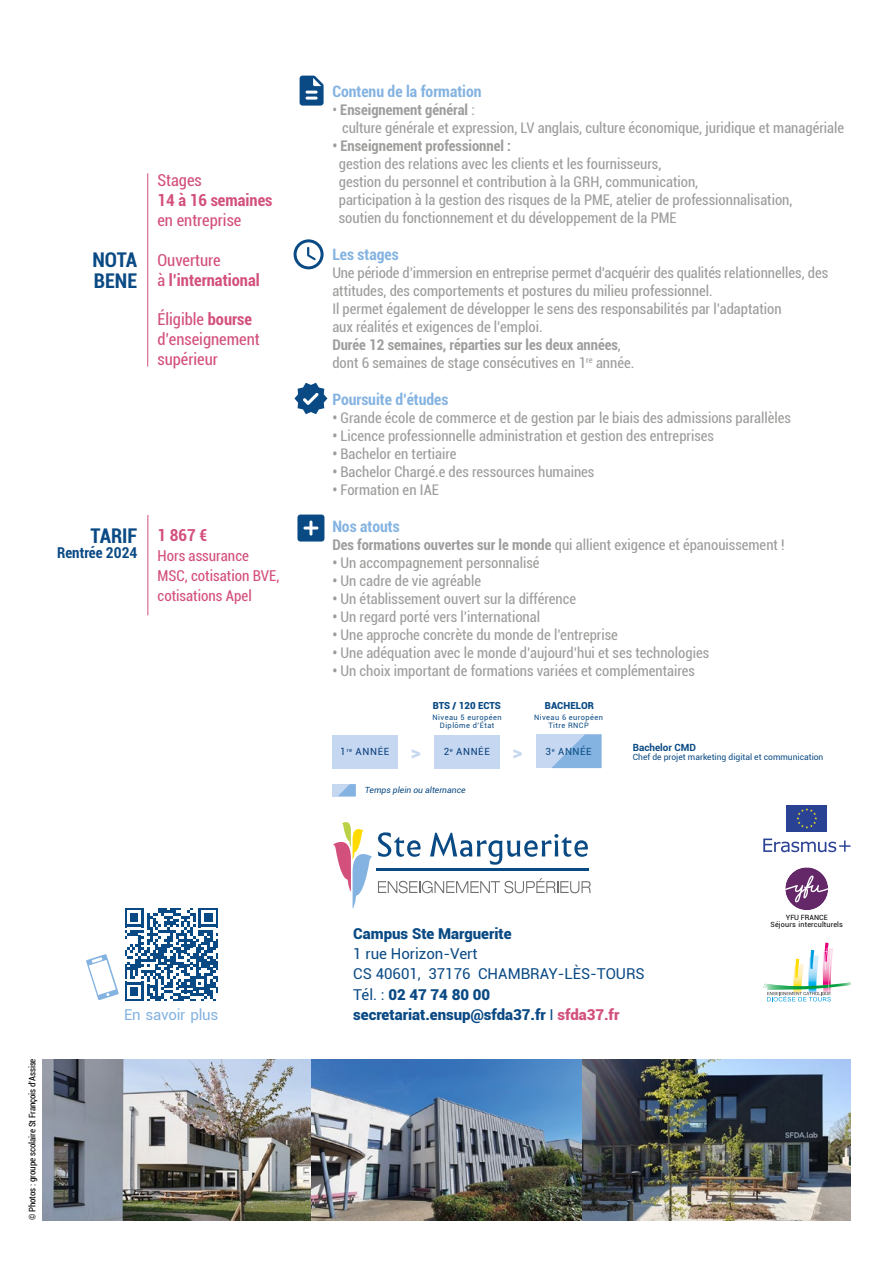
<style>
.page{position:relative;width:893px;height:1263px;background:#fff}
.page>*{position:absolute;margin:0;border:0;box-sizing:border-box;transform-origin:0 0}
.t1{font:700 condensed 20.25px/21px "Roboto";color:#0a4a84}
.t2{font:900 19.5px "Roboto";color:#c6d8f1}
.t3{font:condensed 16.5px/20px "Roboto";color:#d3507c}
.t4{font:700 condensed 16.5px/20px "Roboto";color:#d3507c}
.t5{font:700 condensed 15.75px "Roboto";color:#84b3e1}
.t6{font:15px/20.2px "Roboto";color:#0a4a84}
.t7{font:condensed 15px/20px "Roboto";color:#d3507c}
.t8{font:900 15px "Roboto";color:#0a4a84}
.t9{font:15px "Roboto";letter-spacing:-.015em;color:#84b3e1}
.t10{font:700 condensed 15px "Roboto";color:#0a4a84}
.t11{font:condensed 14.7px/18px "Roboto";color:#9d9d9c}
.t12{font:700 condensed 14.7px "Roboto";color:#9d9d9c}
.t13{font:9.9px "Roboto";letter-spacing:.06em;color:#0a4a84}
.t14{font:700 9.9px "Roboto";color:#0a4a84}
.t15{font:900 9.75px "Roboto";color:#0a4a84}
.t16{font:condensed 9px "Roboto";letter-spacing:-.01em;color:#000}
.t17{font:8.55px "Roboto";color:#0a4a84}
.t18{font:italic 8.55px "Roboto";color:#0a4a84}
.t19{font:7.5px/8.7px "Roboto";letter-spacing:.06em;color:#0a4a84;text-align:center}
.t20{font:7.2px/6.8px "Roboto";letter-spacing:.02em;color:#000;text-align:center}
.s1{font-weight:400}
.s2{font-weight:700}
.s3{font-weight:900}
.s4{font-weight:900;color:#d3507c}
</style>
<div class="page">
<img style="left:43px;top:1059px;width:807px;height:161px">
<svg style="left:300px;top:76px;width:24px;height:30px"></svg>
<svg style="left:763px;top:838px;width:87px;height:14px"></svg>
<div style="left:787px;top:805px;width:40px;height:27px;background:#294294"></div>
<svg style="left:797px;top:808px;width:20px;height:20px"></svg>
<svg style="left:763px;top:943px;width:87px;height:58px"></svg>
<svg style="left:785px;top:867px;width:43px;height:43px"></svg>
<svg style="left:333px;top:822px;width:39px;height:86px"></svg>
<svg style="left:378px;top:878px;width:213px;height:15px"></svg>
<hr style="left:377px;top:869px;width:212px;height:2px;background:#0a4a84">
<svg style="left:378px;top:832px;width:43px;height:25px"></svg>
<svg style="left:430px;top:833px;width:158px;height:32px"></svg>
<svg style="left:125px;top:908px;width:92px;height:93px"></svg>
<svg style="left:86px;top:954px;width:33px;height:46px"></svg>
<svg style="left:294px;top:239px;width:30px;height:30px"></svg>
<svg style="left:294px;top:383px;width:33px;height:31px"></svg>
<svg style="left:297px;top:514px;width:27px;height:27px"></svg>
<hr style="left:147px;top:173px;width:1px;height:194px;background:#d3507c">
<hr style="left:147px;top:515px;width:1px;height:100px;background:#d3507c">
<div style="left:332px;top:735px;width:66px;height:33px;background:#c6d8f1"></div>
<div style="left:434px;top:735px;width:65px;height:33px;background:#c6d8f1"></div>
<div style="left:332px;top:784px;width:24px;height:12px;background:#c6d8f1"></div>
<svg style="left:338px;top:784px;width:18px;height:12px"></svg>
<div style="left:536px;top:734px;width:65px;height:34px;background:#c6d8f1"></div>
<svg style="left:551px;top:734px;width:50px;height:34px"></svg>
<h1 class="t1" style="left:92px;top:249px;width:46px">NOTA<br>BENE</h1>
<p class="t3" style="left:157px;top:169px;width:46px">Stages</p>
<p class="t4" style="left:157px;top:189px;width:117px">14 à 16 semaines</p>
<p class="t3" style="left:157px;top:209px;width:86px">en entreprise</p>
<p class="t4" style="left:157px;top:249px;width:104px"><span class="s1">Ouverture<br>à</span> l’international</p>
<p class="t3" style="left:157px;top:309px;width:104px">Éligible <span class="s2">bourse </span>d’enseignement supérieur</p>
<h1 class="t1" style="left:90px;top:525px;width:48px">TARIF</h1>
<p class="t10" style="left:57px;top:542px;width:82px">Rentrée 2024</p>
<p class="t4" style="left:158px;top:525px;width:51px">1 867 €</p>
<p class="t7" style="left:158px;top:545px;width:123px">Hors assurance<br>MSC, cotisation BVE, cotisations Apel</p>
<p class="t16" style="left:26px;top:1220px;width:163px;rotate:-90deg">© Photos : groupe scolaire St François d’Assise</p>
<p class="t9" style="left:124px;top:1004px;width:96px">En savoir plus</p>
<p class="t5" style="left:332px;top:81px;width:151px">Contenu de la formation</p>
<p class="t11" style="left:342px;top:101px;width:504px;text-indent:-10px">• <span class="s2">Enseignement général</span> :<br>culture générale et expression, LV anglais, culture économique, juridique et managériale</p>
<p class="t12" style="left:332px;top:136px;width:180px">• Enseignement professionnel :</p>
<p class="t11" style="left:339px;top:155px;width:455px">gestion des relations avec les clients et les fournisseurs,<br>gestion du personnel et contribution à la GRH, communication,<br>participation à la gestion des risques de la PME, atelier de professionnalisation, soutien du fonctionnement et du développement de la PME</p>
<p class="t5" style="left:332px;top:244px;width:68px">Les stages</p>
<p class="t11" style="left:332px;top:264px;width:497px">Une période d’immersion en entreprise permet d’acquérir des qualités relationnelles, des attitudes, des comportements et postures du milieu professionnel.<br>Il permet également de développer le sens des responsabilités par l’adaptation<br>aux réalités et exigences de l’emploi.<br><span class="s2">Durée 12 semaines, réparties sur les deux années</span>,<br>dont 6 semaines de stage consécutives en 1<sup>re</sup> année.</p>
<p class="t5" style="left:332px;top:389px;width:118px">Poursuite d’études</p>
<p class="t11" style="left:332px;top:408px;width:460px"><span class="s2">•</span> Grande école de commerce et de gestion par le biais des admissions parallèles</p>
<p class="t11" style="left:332px;top:426px;width:383px"><span class="s2">•</span> Licence professionnelle administration et gestion des entreprises</p>
<p class="t11" style="left:332px;top:444px;width:126px"><span class="s2">•</span> Bachelor en tertiaire</p>
<p class="t11" style="left:332px;top:462px;width:264px"><span class="s2">•</span> Bachelor Chargé.e des ressources humaines</p>
<p class="t11" style="left:332px;top:480px;width:108px"><span class="s2">•</span> Formation en IAE</p>
<p class="t5" style="left:332px;top:515px;width:69px">Nos atouts</p>
<p class="t11" style="left:332px;top:535px;width:454px"><span class="s2">Des formations ouvertes sur le monde</span> qui allient exigence et épanouissement !</p>
<p class="t11" style="left:332px;top:553px;width:209px"><span class="s2">•</span> Un accompagnement personnalisé</p>
<p class="t11" style="left:332px;top:571px;width:150px"><span class="s2">•</span> Un cadre de vie agréable</p>
<p class="t11" style="left:332px;top:589px;width:245px"><span class="s2">•</span> Un établissement ouvert sur la différence</p>
<p class="t11" style="left:332px;top:607px;width:209px"><span class="s2">•</span> Un regard porté vers l’international</p>
<p class="t11" style="left:332px;top:625px;width:287px"><span class="s2">•</span> Une approche concrète du monde de l’entreprise</p>
<p class="t11" style="left:332px;top:643px;width:378px"><span class="s2">•</span> Une adéquation avec le monde d’aujourd’hui et ses technologies</p>
<p class="t11" style="left:332px;top:661px;width:364px"><span class="s2">•</span> Un choix important de formations variées et complémentaires</p>
<p class="t15" style="left:433px;top:699px;width:70px">BTS / 120 ECTS</p>
<p class="t15" style="left:545px;top:699px;width:50px">BACHELOR</p>
<p class="t19" style="left:433px;top:712px;width:71px">Niveau 5 européen<br>Diplôme d’État</p>
<p class="t19" style="left:534px;top:712px;width:71px">Niveau 6 européen<br>Titre RNCP</p>
<p class="t13" style="left:341px;top:745px;width:50px">1<sup>re</sup> ANNÉE</p>
<p class="t13" style="left:444px;top:745px;width:48px">2<sup>e</sup> ANNÉE</p>
<p class="t18" style="left:365px;top:784px;width:102px">Temps plein ou alternance</p>
<h2 class="t2" style="left:411px;top:738px;width:11px">&gt;</h2>
<h2 class="t2" style="left:513px;top:738px;width:11px">&gt;</h2>
<p class="t13" style="left:545px;top:744px;width:48px">3<sup>e</sup> ANNÉE</p>
<p class="t14" style="left:633px;top:740px;width:65px">Bachelor CMD</p>
<p class="t17" style="left:633px;top:751px;width:192px">Chef de projet marketing digital et communication</p>
<p class="t8" style="left:353px;top:923px;width:160px">Campus Ste Marguerite</p>
<p class="t6" style="left:353px;top:943px;width:293px">1 rue Horizon-Vert<br>CS 40601, 37176 CHAMBRAY-LÈS-TOURS<br>Tél. : <span class="s3">02 47 74 80 00 secretariat.ensup@sfda37.fr</span> I <span class="s4">sfda37.fr</span></p>
<p class="t20" style="left:770px;top:914px;width:74px">YFU FRANCE<br>Séjours interculturels</p>
</div>
